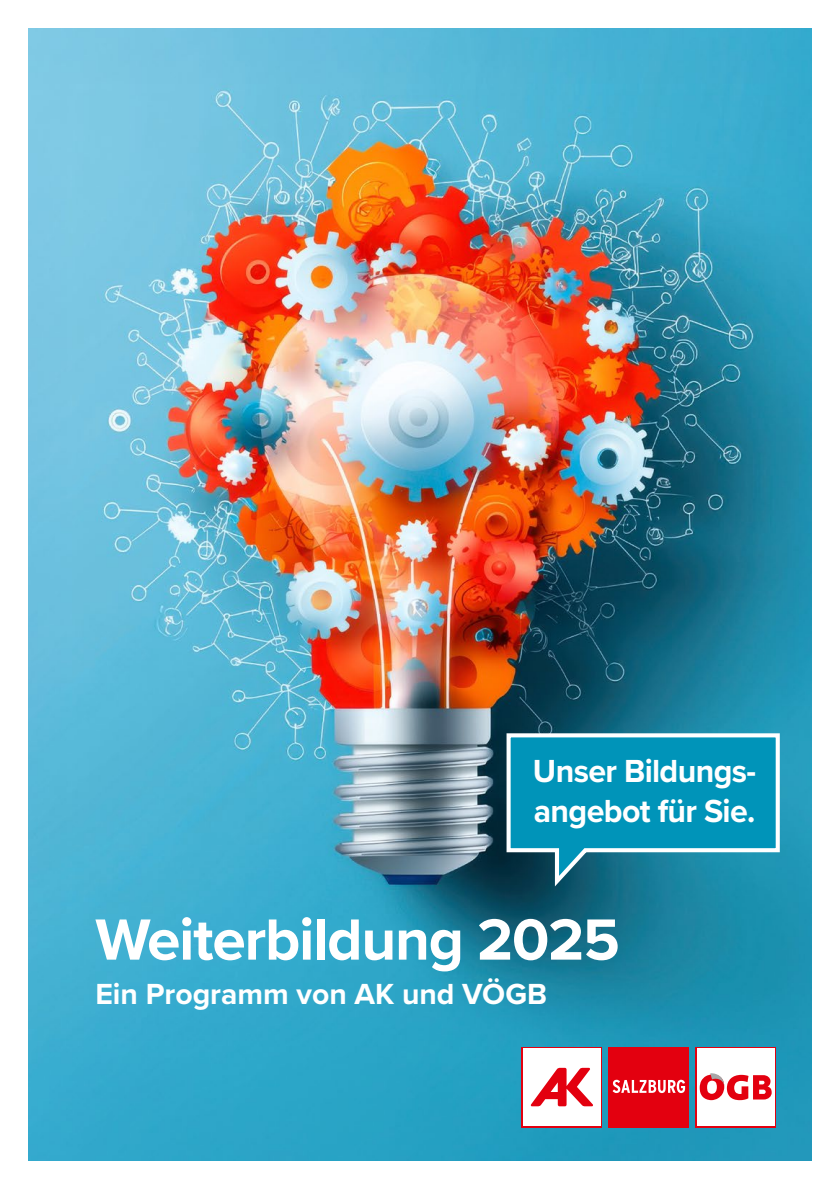
<style>
.page{position:relative;width:840px;height:1191px;background:#fff}
.page>*{position:absolute;margin:0;border:0;box-sizing:border-box;transform-origin:0 0}
.t1{font:700 60.2px "Proxima Nova";letter-spacing:-.02em;color:#fff}
.t2{font:700 33px/40.8px "Proxima Nova";letter-spacing:-.02em;color:#fff}
.t3{font:700 30.2px "Proxima Nova";color:#fff}
</style>
<div class="page">
<img style="left:28px;top:28px;width:783px;height:1132px">
<div style="left:608px;top:1046px;width:81px;height:81px;background:#e3000f"></div>
<svg style="left:521px;top:1046px;width:81px;height:81px"></svg>
<div style="left:522px;top:1048px;width:78px;height:77px;background:#fff"></div>
<svg style="left:530px;top:1067px;width:63px;height:39px"></svg>
<svg style="left:612px;top:1079px;width:72px;height:14px"></svg>
<svg style="left:695px;top:1046px;width:80px;height:81px"></svg>
<div style="left:696px;top:1048px;width:78px;height:77px;background:#fff"></div>
<svg style="left:699px;top:1073px;width:72px;height:27px"></svg>
<svg style="left:504px;top:731px;width:277px;height:160px;background:#1892b1"></svg>
<p class="t2" style="left:532px;top:749px;width:224px">Unser Bildungs&shy;angebot für Sie.</p>
<h1 class="t1" style="left:95px;top:894px;width:525px">Weiterbildung 2025</h1>
<p class="t3" style="left:95px;top:971px;width:453px">Ein Programm von AK und VÖGB</p>
</div>
